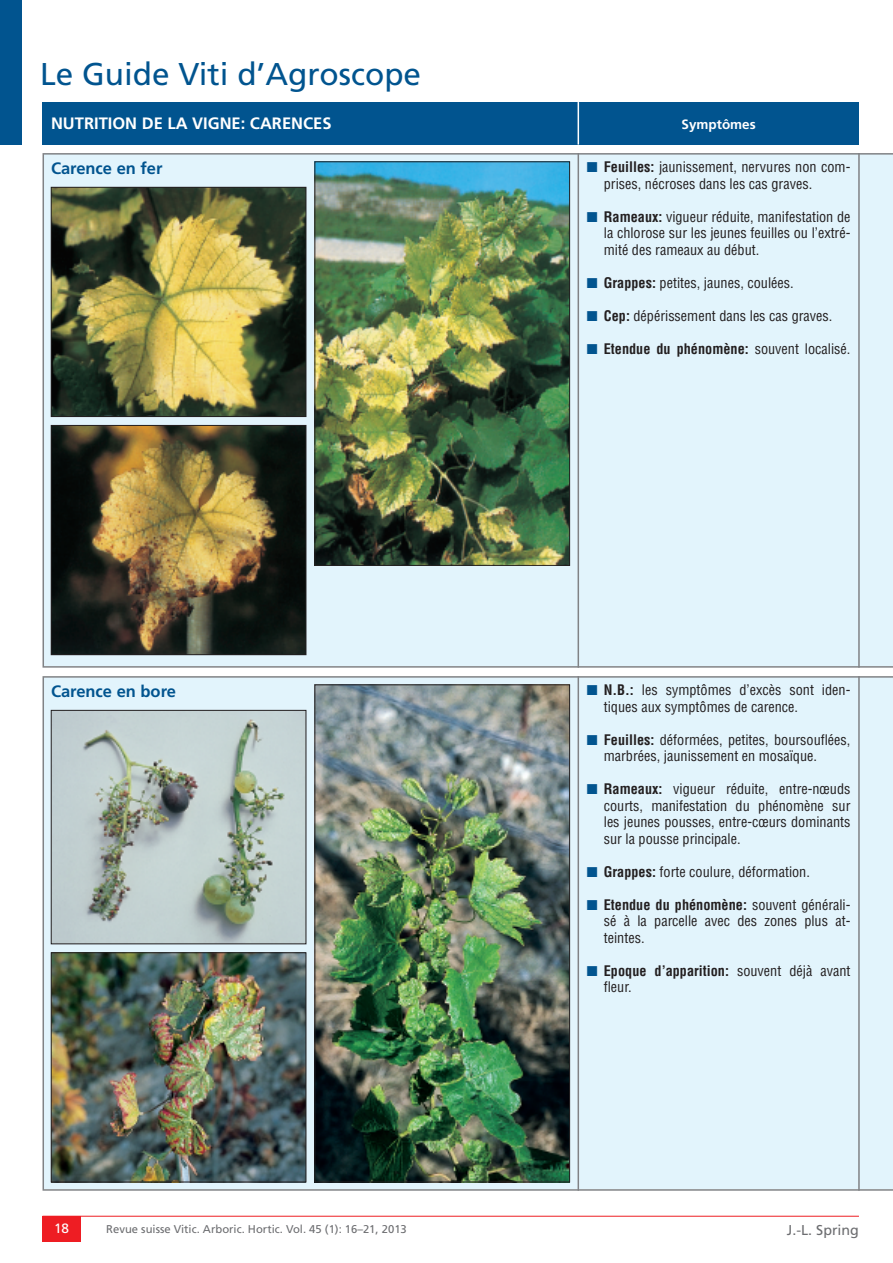
<style>
.page{position:relative;width:893px;height:1263px;background:#fff}
.page>*{position:absolute;margin:0;border:0;box-sizing:border-box;transform-origin:0 0}
.t1{font:31.5px "Frutiger";color:#01548f}
.t2{font:700 16.5px "Frutiger";color:#fff}
.t3{font:700 16.5px "Frutiger";color:#01548f}
.t4{font:condensed 14.25px/16.5px "Helvetica";color:#231f20}
.t5{font:700 condensed 14.25px "Helvetica";color:#231f20}
.t6{font:14.25px "Frutiger";color:#6c6d70}
.t7{font:700 13.5px "Frutiger";color:#fff}
.t8{font:13.5px "Frutiger";color:#fff}
.t9{font:11.25px "Frutiger";color:#6c6d70}
.s1{color:#01548f}
.s2{font-weight:700}
.s3{font-weight:400}
</style>
<div class="page">
<div style="left:43px;top:153px;width:850px;height:515px;background:#e2f4fc"></div>
<hr style="left:578px;top:153px;width:1px;height:515px;background:#808285">
<hr style="left:858px;top:153px;width:2px;height:515px;background:#808285">
<img style="left:317px;top:164px;width:251px;height:400px">
<div style="left:315px;top:162px;width:255px;height:404px;border:1px solid #231f20"></div>
<img style="left:53px;top:189px;width:251px;height:226px">
<div style="left:51px;top:187px;width:255px;height:230px;border:1px solid #231f20"></div>
<img style="left:53px;top:427px;width:251px;height:226px">
<div style="left:51px;top:425px;width:255px;height:230px;border:1px solid #231f20"></div>
<div style="left:43px;top:676px;width:850px;height:515px;background:#e2f4fc"></div>
<hr style="left:578px;top:676px;width:1px;height:515px;background:#808285">
<hr style="left:858px;top:676px;width:2px;height:515px;background:#808285">
<img style="left:317px;top:687px;width:251px;height:493px">
<div style="left:315px;top:685px;width:255px;height:497px;border:1px solid #231f20"></div>
<img style="left:53px;top:954px;width:251px;height:226px">
<div style="left:51px;top:952px;width:255px;height:230px;border:1px solid #231f20"></div>
<img style="left:53px;top:712px;width:251px;height:230px">
<div style="left:51px;top:710px;width:255px;height:234px;border:1px solid #231f20"></div>
<div style="left:0;top:0;width:21px;height:145px;background:#01548f"></div>
<hr style="left:43px;top:1216px;width:816px;height:1px;background:#ee1d23">
<div style="left:43px;top:1216px;width:38px;height:26px;background:#ee1d23"></div>
<div style="left:43px;top:102px;width:816px;height:43px;background:#01548f"></div>
<hr style="left:578px;top:102px;width:1px;height:43px;background:#fff">
<h1 class="t1" style="left:40px;top:62px;width:382px">Le Guide Viti d’Agroscope</h1>
<p class="t2" style="left:51px;top:117px;width:282px">NUTRITION DE LA VIGNE: CARENCES</p>
<p class="t7" style="left:681px;top:119px;width:76px">Symptômes</p>
<p class="t3" style="left:51px;top:162px;width:113px">Carence en fer</p>
<p class="t4" style="left:604px;top:159px;width:248px;text-indent:-17px"><span class="s1">■</span> <span class="s2">Feuilles:</span> jaunissement, nervures non com&shy;prises, nécroses dans les cas graves.</p>
<p class="t4" style="left:604px;top:209px;width:248px;text-align:justify;text-indent:-17px"><span class="s1">■</span> <span class="s2">Rameaux:</span> vigueur réduite, manifestation de la chlorose sur les jeunes feuilles ou l’extré&shy;mité des rameaux au début.</p>
<p class="t4" style="left:587px;top:275px;width:208px"><span class="s1">■</span> <span class="s2">Grappes:</span> petites, jaunes, coulées.</p>
<p class="t4" style="left:587px;top:308px;width:247px"><span class="s1">■</span> <span class="s2">Cep:</span> dépérissement dans les cas graves.</p>
<p class="t5" style="left:587px;top:341px;width:265px"><span class="s1">■</span> Etendue du phénomène: <span class="s3">souvent localisé.</span></p>
<p class="t3" style="left:51px;top:685px;width:126px">Carence en bore</p>
<p class="t4" style="left:604px;top:682px;width:248px;text-indent:-17px"><span class="s1">■</span> <span class="s2">N.B.:</span> les symptômes d’excès sont iden&shy;tiques aux symptômes de carence.</p>
<p class="t4" style="left:604px;top:732px;width:248px;text-indent:-17px"><span class="s1">■</span> <span class="s2">Feuilles:</span> déformées, petites, boursouflées, marbrées, jaunissement en mosaïque.</p>
<p class="t4" style="left:604px;top:781px;width:248px;text-align:justify;text-indent:-17px"><span class="s1">■</span> <span class="s2">Rameaux:</span> vigueur réduite, entre-nœuds courts, manifestation du phénomène sur les jeunes pousses, entre-cœurs dominants sur la pousse principale.</p>
<p class="t4" style="left:587px;top:864px;width:225px"><span class="s1">■</span> <span class="s2">Grappes:</span> forte coulure, déformation.</p>
<p class="t4" style="left:604px;top:897px;width:248px;text-align:justify;text-indent:-17px"><span class="s1">■</span> <span class="s2">Etendue du phénomène:</span> souvent générali&shy;sé à la parcelle avec des zones plus at&shy;teintes.</p>
<p class="t4" style="left:604px;top:963px;width:248px;text-indent:-17px"><span class="s1">■</span> <span class="s2">Epoque d’apparition:</span> souvent déjà avant fleur.</p>
<p class="t8" style="left:54px;top:1223px;width:17px">18</p>
<p class="t9" style="left:106px;top:1224px;width:302px">Revue suisse Vitic. Arboric. Hortic. Vol. 45 (1): 16–21, 2013</p>
<p class="t6" style="left:787px;top:1225px;width:74px">J.-L. Spring</p>
</div>
